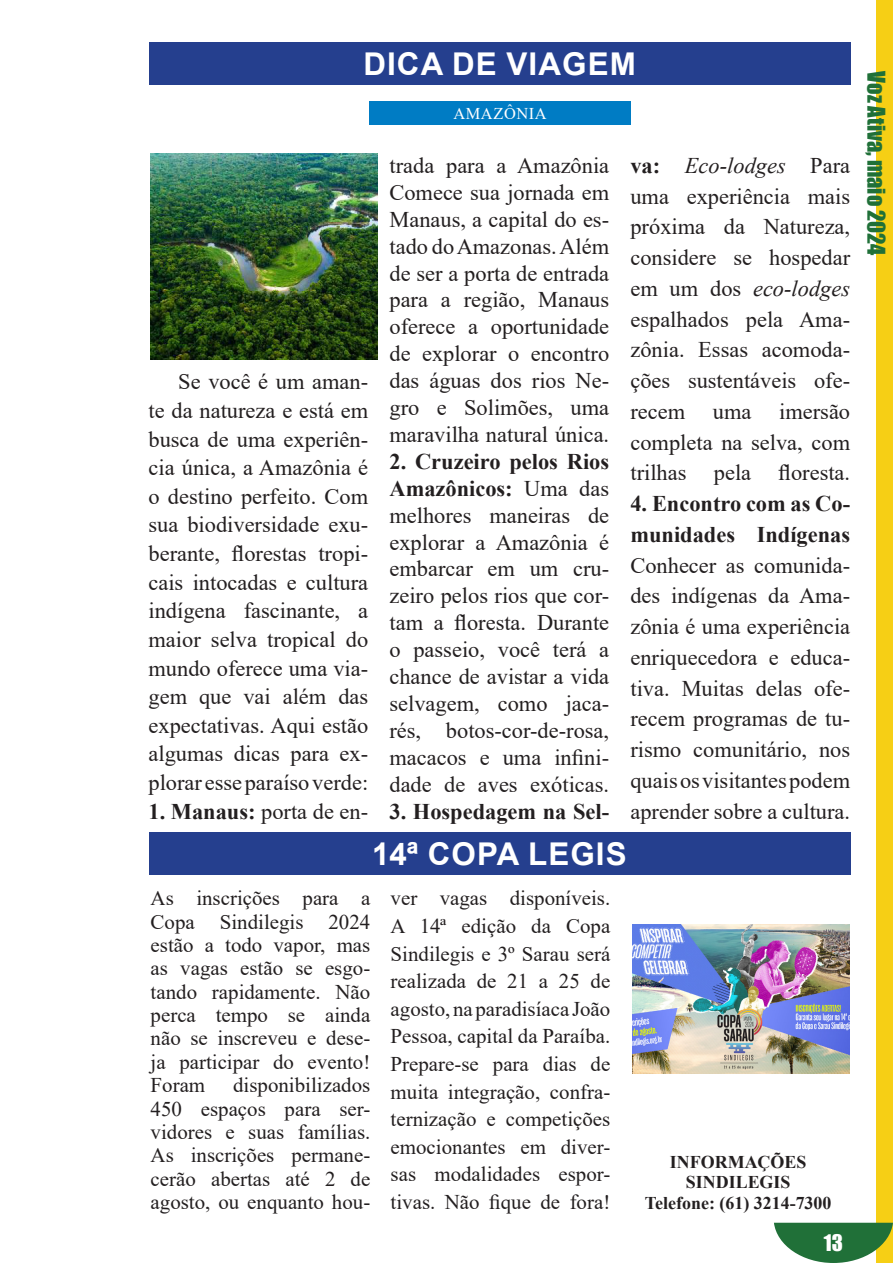
<style>
.page{position:relative;width:893px;height:1263px;background:#fff}
.page>*{position:absolute;margin:0;border:0;box-sizing:border-box;transform-origin:0 0}
.t1{font:700 31.35px "Arial";letter-spacing:.035em;color:#fff}
.t2{font:22.5px "Impact";color:#207038}
.t3{font:22.35px/26.8px "Times New Roman";color:#231f20;text-align:justify}
.t4{font:700 22.35px "Times New Roman";color:#231f20}
.t5{font:21px "Impact";color:#fff}
.t6{font:20.85px/23.4px "Times New Roman";color:#231f20;text-align:justify}
.t7{font:700 18px/20.5px "Times New Roman";color:#231f20;text-align:center}
.t8{font:16.5px "Times New Roman";letter-spacing:.035em;color:#fff}
.s1{font-weight:700}
.s2{font-style:italic}
</style>
<div class="page">
<div style="left:876px;top:0;width:17px;height:1263px;background:#f6cf15"></div>
<svg style="left:774px;top:1223px;width:119px;height:40px"></svg>
<div style="left:149px;top:43px;width:701px;height:42px;background:#253f8e"></div>
<div style="left:369px;top:101px;width:261px;height:24px;background:#007cc4"></div>
<img style="left:151px;top:153px;width:227px;height:207px">
<div style="left:149px;top:832px;width:701px;height:43px;background:#253f8e"></div>
<img style="left:633px;top:925px;width:217px;height:148px">
<p class="t1" style="left:363px;top:42px;width:274px">DICA DE VIAGEM</p>
<p class="t8" style="left:453px;top:102px;width:95px">AMAZÔNIA</p>
<p class="t3" style="left:148px;top:367px;width:221px;line-height:28.7px;text-indent:30px">Se você é um aman&shy;te da natureza e está em busca de uma experiên&shy;cia única, a Amazônia é o destino perfeito. Com sua biodiversidade exu&shy;berante, florestas tropi&shy;cais intocadas e cultura indígena fascinante, a maior selva tropical do mundo oferece uma via&shy;gem que vai além das expectativas. Aqui estão algumas dicas para ex&shy;plorar esse paraíso verde:</p>
<p class="t3" style="left:148px;top:797px;width:221px"><span class="s1">1. Manaus:</span> porta de en-</p>
<p class="t3" style="left:389px;top:151px;width:221px">trada para a Amazônia Comece sua jornada em Manaus, a capital do es&shy;tado do Amazonas. Além de ser a porta de entrada para a região, Manaus oferece a oportunidade de explorar o encontro das águas dos rios Ne&shy;gro e Solimões, uma maravilha natural única.</p>
<p class="t3" style="left:389px;top:447px;width:221px"><span class="s1">2. Cruzeiro pelos Rios Amazônicos:</span> Uma das melhores maneiras de explorar a Amazônia é embarcar em um cru&shy;zeiro pelos rios que cor&shy;tam a floresta. Durante o passeio, você terá a chance de avistar a vida selvagem, como jaca&shy;rés, botos-cor-de-rosa, macacos e uma infini&shy;dade de aves exóticas.</p>
<p class="t4" style="left:389px;top:795px;width:221px">3. Hospedagem na Sel-</p>
<p class="t3" style="left:630px;top:149px;width:221px;line-height:30.8px"><span class="s1">va:</span> <span class="s2">Eco-lodges</span> Para uma experiência mais próxima da Natureza, considere se hospedar em um dos <span class="s2">eco-lodges </span>espalhados pela Ama&shy;zônia. Essas acomoda&shy;ções sustentáveis ofe&shy;recem uma imersão completa na selva, com trilhas pela floresta.</p>
<p class="t3" style="left:630px;top:488px;width:221px;line-height:30.8px"><span class="s1">4. Encontro com as Co&shy;munidades Indígenas </span>Conhecer as comunida&shy;des indígenas da Ama&shy;zônia é uma experiência enriquecedora e educa&shy;tiva. Muitas delas ofe&shy;recem programas de tu&shy;rismo comunitário, nos quais os visitantes podem aprender sobre a cultura.</p>
<p class="t1" style="left:372px;top:832px;width:256px">14ª COPA LEGIS</p>
<p class="t6" style="left:151px;top:886px;width:221px">As inscrições para a Copa Sindilegis 2024 estão a todo vapor, mas as vagas estão se esgo&shy;tando rapidamente. Não perca tempo se ainda não se inscreveu e dese&shy;ja participar do evento!</p>
<p class="t6" style="left:151px;top:1073px;width:56px">Foram</p>
<p class="t6" style="left:151px;top:1073px;width:221px;text-indent:83px">disponibilizados 450 espaços para ser&shy;vidores e suas famílias.<br>As inscrições permane&shy;cerão abertas até 2 de agosto, ou enquanto hou-</p>
<p class="t6" style="left:391px;top:884px;width:221px;line-height:27.6px">ver vagas disponíveis.<br>A 14ª edição da Copa Sindilegis e 3º Sarau será realizada de 21 a 25 de agosto, na paradisíaca João Pessoa, capital da Paraíba.<br>Prepare-se para dias de muita integração, confra&shy;ternização e competições emocionantes em diver&shy;sas modalidades espor&shy;tivas. Não fique de fora!</p>
<p class="t7" style="left:670px;top:1151px;width:138px">INFORMAÇÕES<br>SINDILEGIS</p>
<p class="t7" style="left:645px;top:1192px;width:188px">Telefone: (61) 3214-7300</p>
<p class="t5" style="left:824px;top:1226px;width:21px">13</p>
<p class="t2" style="left:894px;top:71px;width:186px;rotate:90deg">Voz Ativa, maio 2024</p>
</div>
